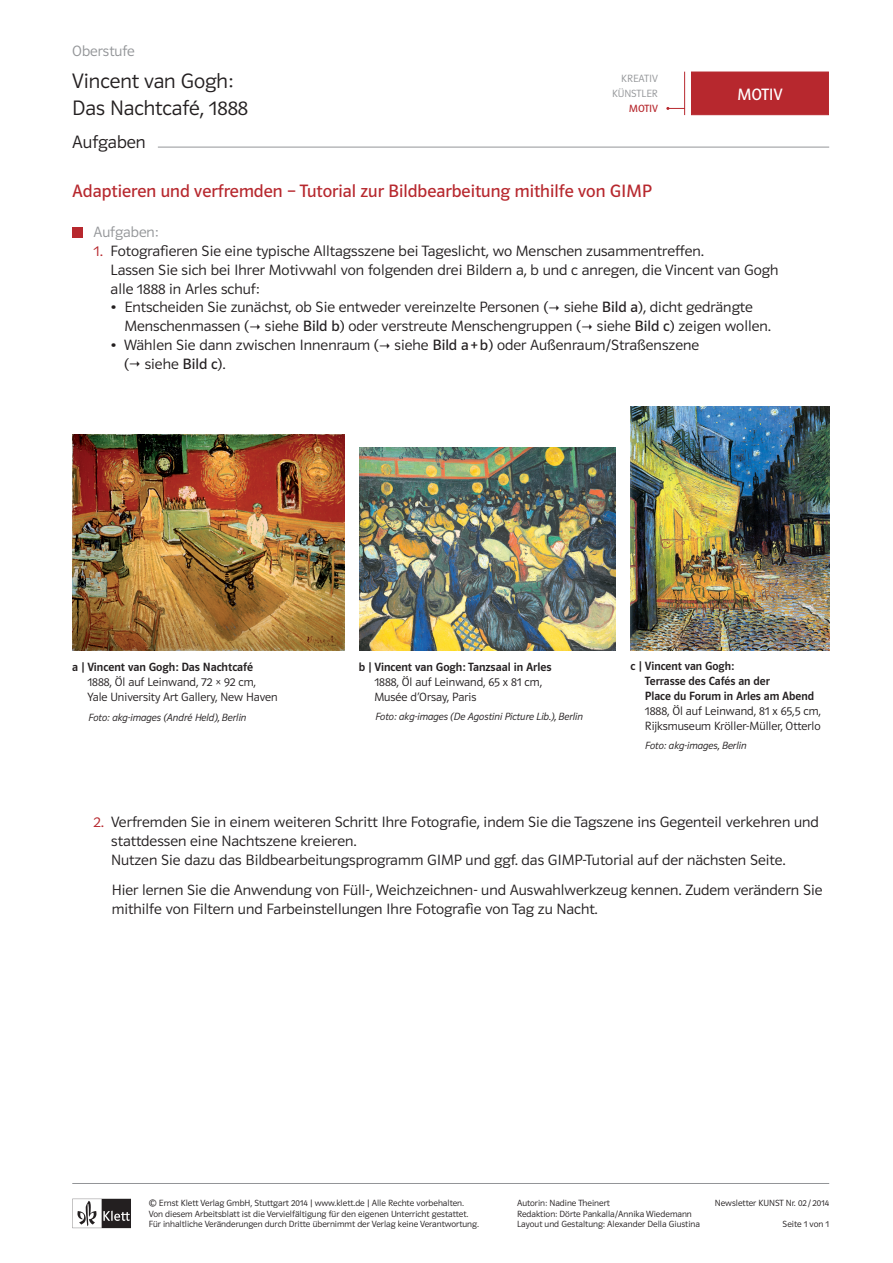
<style>
.page{position:relative;width:893px;height:1263px;background:#fff}
.page>*{position:absolute;margin:0;border:0;box-sizing:border-box;transform-origin:0 0}
.t1{font:21px/27px "Polo ST11 K Leicht";color:#231f20}
.t2{font:18px "Polo ST11 K Buch";color:#b7282e}
.t3{font:18px "Polo ST11 K Leicht";color:#231f20}
.t4{font:16.5px "Polo ST11 K Buch";color:#fff}
.t5{font:15px/18.8px "Polo ST11 K Leicht";color:#231f20}
.t6{font:15px "Polo ST11 K Leicht";color:#939598}
.t7{font:12px/15px "Polo ST11 K Leicht";color:#231f20}
.t8{font:12px/15px "Polo ST11 K Krftg";color:#231f20}
.t9{font:10.5px "Polo ST11 K Leicht Kursiv";color:#231f20}
.t10{font:10.5px/15px "Polo ST11 K Leicht";color:#939598;text-align:right}
.t11{font:10.5px "Polo ST11 K Buch";color:#b7282e}
.t12{font:9px/10.8px "Polo ST11 K Leicht";color:#231f20}
.s1{color:#b7282e}
.s2{font-family:"Polo ST11 K Buch"}
</style>
<div class="page">
<hr style="left:72px;top:1183px;width:757px;height:1px;background:#939598">
<div style="left:691px;top:72px;width:138px;height:43px;background:#b7282e;border:1px solid #b7282e"></div>
<hr style="left:684px;top:72px;width:1px;height:43px;background:#b7282e">
<svg style="left:666px;top:107px;width:19px;height:3px"></svg>
<hr style="left:158px;top:147px;width:671px;height:1px;background:#939598">
<svg style="left:72px;top:1199px;width:59px;height:29px"></svg>
<div style="left:72px;top:227px;width:11px;height:10px;background:#b7282e"></div>
<img style="left:630px;top:407px;width:199px;height:243px">
<img style="left:359px;top:447px;width:256px;height:203px">
<img style="left:72px;top:435px;width:272px;height:215px">
<p class="t6" style="left:72px;top:43px;width:64px">Oberstufe</p>
<h1 class="t1" style="left:72px;top:67px;width:177px">Vincent van Gogh:<br>Das Nachtcafé, 1888</h1>
<p class="t3" style="left:72px;top:132px;width:75px">Aufgaben</p>
<p class="t10" style="left:612px;top:71px;width:47px">KREATIV<br>KÜNSTLER</p>
<p class="t11" style="left:629px;top:103px;width:30px">MOTIV</p>
<p class="t4" style="left:737px;top:86px;width:47px">MOTIV</p>
<p class="t2" style="left:72px;top:181px;width:581px">Adaptieren und verfremden – Tutorial zur Bildbearbeitung mithilfe von GIMP</p>
<p class="t6" style="left:94px;top:224px;width:66px">Aufgaben:</p>
<p class="t5" style="left:111px;top:242px;width:669px;text-indent:-17px"><span class="s1">1.</span> Fotografieren Sie eine typische Alltagsszene bei Tageslicht, wo Menschen zusammentreffen.<br>Lassen Sie sich bei Ihrer Motivwahl von folgenden drei Bildern a, b und c anregen, die Vincent van Gogh alle 1888 in Arles schuf:</p>
<p class="t5" style="left:124px;top:298px;width:648px;text-indent:-14px">• Entscheiden Sie zunächst, ob Sie entweder vereinzelte Personen ( siehe <span class="s2">Bild a</span>), dicht gedrängte<br>Menschenmassen ( siehe <span class="s2">Bild b</span>) oder verstreute Menschengruppen ( siehe <span class="s2">Bild c</span>) zeigen wollen.</p>
<p class="t5" style="left:124px;top:336px;width:577px;text-indent:-13px">• Wählen Sie dann zwischen Innenraum ( siehe <span class="s2">Bild a+b</span>) oder Außenraum/Straßenszene ( siehe <span class="s2">Bild c</span>).</p>
<p class="t8" style="left:72px;top:659px;width:182px">a | Vincent van Gogh: Das Nachtcafé</p>
<p class="t7" style="left:87px;top:674px;width:192px">1888, Öl auf Leinwand, 72 × 92 cm,<br>Yale University Art Gallery, New Haven</p>
<p class="t9" style="left:88px;top:711px;width:160px">Foto: akg-images (André Held), Berlin</p>
<p class="t8" style="left:359px;top:659px;width:194px">b | Vincent van Gogh: Tanzsaal in Arles</p>
<p class="t7" style="left:374px;top:674px;width:169px">1888, Öl auf Leinwand, 65 x 81 cm,<br>Musée d’Orsay, Paris</p>
<p class="t9" style="left:375px;top:710px;width:209px">Foto: akg-images (De Agostini Picture Lib.), Berlin</p>
<p class="t8" style="left:645px;top:659px;width:171px;text-indent:-14px">c | Vincent van Gogh:<br>Terrasse des Cafés an der<br>Place du Forum in Arles am Abend</p>
<p class="t7" style="left:645px;top:704px;width:177px">1888, Öl auf Leinwand, 81 x 65,5 cm,<br>Rijksmuseum Kröller-Müller, Otterlo</p>
<p class="t9" style="left:645px;top:740px;width:103px">Foto: akg-images, Berlin</p>
<p class="t5" style="left:111px;top:813px;width:709px;text-indent:-18px"><span class="s1">2.</span> Verfremden Sie in einem weiteren Schritt Ihre Fotografie, indem Sie die Tagszene ins Gegenteil verkehren und stattdessen eine Nachtszene kreieren.<br>Nutzen Sie dazu das Bildbearbeitungsprogramm GIMP und ggf. das GIMP-Tutorial auf der nächsten Seite.</p>
<p class="t5" style="left:112px;top:881px;width:712px">Hier lernen Sie die Anwendung von Füll-, Weichzeichnen- und Auswahlwerkzeug kennen. Zudem verändern Sie mithilfe von Filtern und Farbeinstellungen Ihre Fotografie von Tag zu Nacht.</p>
<p class="t12" style="left:149px;top:1197px;width:331px">© Ernst Klett Verlag GmbH, Stuttgart 2014 | www.klett.de | Alle Rechte vorbehalten.<br>Von diesem Arbeitsblatt ist die Vervielfältigung für den eigenen Unterricht gestattet.<br>Für inhaltliche Veränderungen durch Dritte übernimmt der Verlag keine Verantwortung.</p>
<p class="t12" style="left:715px;top:1197px;width:116px">Newsletter KUNST Nr. 02 / 2014</p>
<p class="t12" style="left:517px;top:1197px;width:184px">Autorin: Nadine Theinert<br>Redaktion: Dörte Pankalla/Annika Wiedemann<br>Layout und Gestaltung: Alexander Della Giustina</p>
<p class="t12" style="left:783px;top:1219px;width:48px">Seite 1 von 1</p>
</div>
